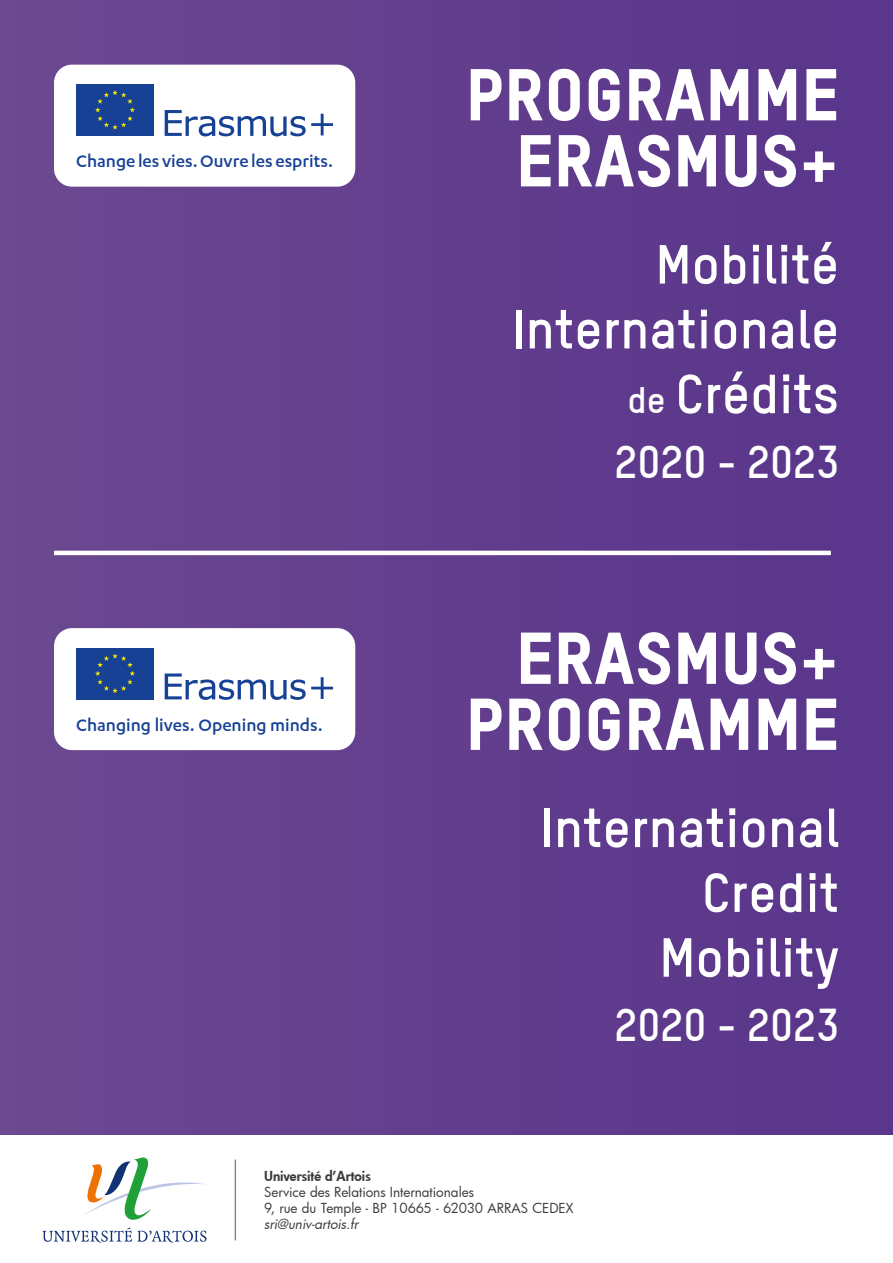
<style>
.page{position:relative;width:893px;height:1263px;background:#623d8d}
.page>*{position:absolute;margin:0;border:0;box-sizing:border-box;transform-origin:0 0}
.t1{font:72px/66px "TSTAR Headline";color:#fff;text-align:right}
.t2{font:700 54px/64.8px "TSTAR";color:#fff;text-align:right}
.t3{font:700 45px "TSTAR";color:#fff}
.t4{font:500 19.5px "Karbon";color:#164194}
.t5{font:13.5px/16.2px "Futura";color:#3c3c3b}
.t6{font:800 13.5px "Futura";color:#3c3c3b}
.t7{font:italic 13.5px "Futura";color:#3c3c3b}
.s1{font-size:36px}
</style>
<div class="page">
<div style="left:0;top:1135px;width:893px;height:128px;background:#fff"></div>
<svg style="left:43px;top:1227px;width:163px;height:15px"></svg>
<svg style="left:84px;top:1157px;width:120px;height:63px"></svg>
<hr style="left:235px;top:1159px;width:1px;height:81px;background:#575756">
<hr style="left:54px;top:551px;width:777px;height:4px;background:#fff">
<div style="left:54px;top:65px;width:301px;height:122px;background:#fff;border-radius:18px"></div>
<div style="left:54px;top:628px;width:301px;height:122px;background:#fff;border-radius:18px"></div>
<svg style="left:165px;top:110px;width:168px;height:26px"></svg>
<div style="left:76px;top:84px;width:78px;height:52px;background:#164194"></div>
<svg style="left:95px;top:90px;width:40px;height:40px"></svg>
<svg style="left:165px;top:673px;width:168px;height:27px"></svg>
<div style="left:76px;top:648px;width:78px;height:51px;background:#164194"></div>
<svg style="left:95px;top:653px;width:40px;height:40px"></svg>
<h3 class="t4" style="left:76px;top:151px;width:258px">Change les vies. Ouvre les esprits.</h3>
<h3 class="t4" style="left:76px;top:715px;width:248px">Changing lives. Opening minds.</h3>
<h1 class="t1" style="left:466px;top:60px;width:375px">PROGRAMME<br>ERASMUS+</h1>
<h2 class="t2" style="left:512px;top:231px;width:329px">Mobilité<br>Internationale <span class="s1">de</span> Crédits</h2>
<h3 class="t3" style="left:615px;top:433px;width:226px">2020 - 2023</h3>
<h1 class="t1" style="left:466px;top:623px;width:375px">ERASMUS+<br>PROGRAMME</h1>
<h2 class="t2" style="left:540px;top:794px;width:300px">International<br>Credit<br>Mobility</h2>
<h3 class="t3" style="left:615px;top:997px;width:226px">2020 - 2023</h3>
<p class="t6" style="left:264px;top:1167px;width:108px">Université d’Artois</p>
<p class="t5" style="left:264px;top:1184px;width:311px">Service des Relations Internationales<br>9, rue du Temple - BP 10665 - 62030 ARRAS CEDEX</p>
<p class="t7" style="left:264px;top:1215px;width:96px">sri@univ-artois.fr</p>
</div>
